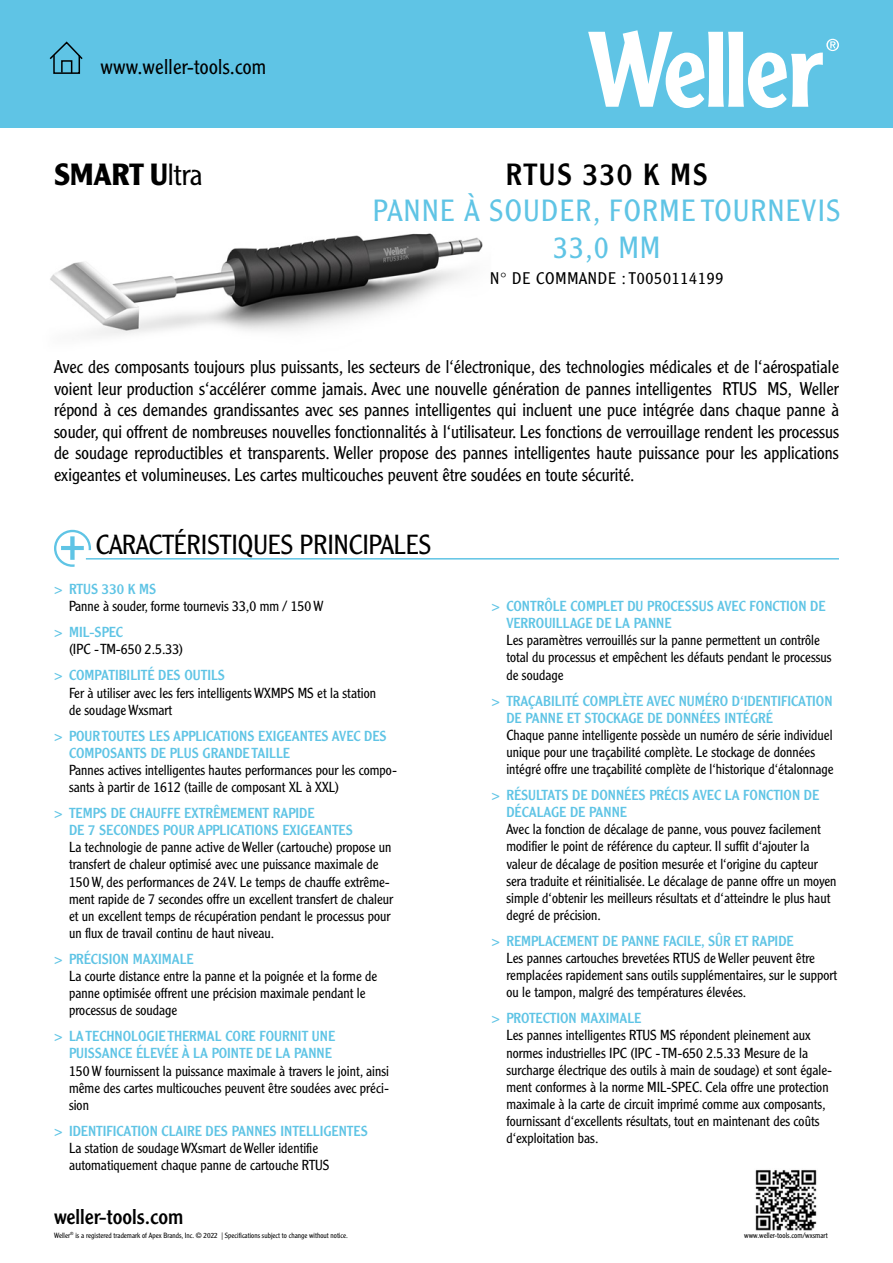
<style>
.page{position:relative;width:893px;height:1263px;background:#fff}
.page>*{position:absolute;margin:0;border:0;box-sizing:border-box;transform-origin:0 0}
.t1{font:300 30px/37.3px "Clearface Gothic LT Std";letter-spacing:.05em;color:#5fc4e5;text-align:center}
.t2{font:30px "Clearface Gothic LT Std";letter-spacing:.05em;color:#000}
.t3{font:700 30px "Clearface Gothic LT Std";color:#000}
.t4{font:300 27px "Clearface Gothic LT Std";color:#000}
.t5{font:300 21px "Clearface Gothic LT Std";letter-spacing:.01em;color:#000}
.t6{font:21px "Clearface Gothic LT Std";color:#000}
.t7{font:300 18px/21.6px "Clearface Gothic LT Std";color:#000;text-align:justify}
.t8{font:300 16.5px "Clearface Gothic LT Std";letter-spacing:.05em;color:#000}
.t9{font:300 14.25px/17.1px "Clearface Gothic LT Std";color:#000}
.t10{font:14.25px/17.1px "Clearface Gothic LT Std";color:#5fc4e5}
.t11{font:300 7.65px "Clearface Gothic LT Std";color:#000}
.t12{font:300 7.35px "Clearface Gothic LT Std";color:#000}
.s1{font-weight:300}
</style>
<div class="page">
<div style="left:0;top:0;width:893px;height:128px;background:#5fc4e5"></div>
<svg style="left:588px;top:30px;width:251px;height:78px"></svg>
<svg style="left:49px;top:41px;width:34px;height:33px"></svg>
<svg style="left:54px;top:530px;width:37px;height:37px"></svg>
<hr style="left:86px;top:558px;width:753px;height:1px;background:#5fc4e5">
<img style="left:755px;top:1170px;width:62px;height:61px">
<img style="left:50px;top:233px;width:433px;height:103px">
<h3 class="t5" style="left:101px;top:54px;width:167px">www.weller-tools.com</h3>
<h1 class="t3" style="left:54px;top:157px;width:150px">SMART U<span class="s1">ltra</span></h1>
<h1 class="t2" style="left:506px;top:155px;width:203px">RTUS 330 K MS</h1>
<h1 class="t1" style="left:373px;top:192px;width:469px">PANNE À SOUDER, FORME TOURNEVIS<br>33,0 MM</h1>
<p class="t8" style="left:490px;top:268px;width:235px">N° DE COMMANDE : T0050114199</p>
<p class="t7" style="left:54px;top:356px;width:787px">Avec des composants toujours plus puissants, les secteurs de l‘électronique, des technologies médicales et de l‘aérospatiale voient leur production s‘accélérer comme jamais. Avec une nouvelle génération de pannes intelligentes RTUS MS, Weller répond à ces demandes grandissantes avec ses pannes intelligentes qui incluent une puce intégrée dans chaque panne à souder, qui offrent de nombreuses nouvelles fonctionnalités à l‘utilisateur. Les fonctions de verrouillage rendent les processus de soudage reproductibles et transparents. Weller propose des pannes intelligentes haute puissance pour les applications exigeantes et volumineuses. Les cartes multicouches peuvent être soudées en toute sécurité.</p>
<h2 class="t4" style="left:96px;top:529px;width:337px">CARACTÉRISTIQUES PRINCIPALES</h2>
<p class="t10" style="left:54px;top:580px;width:104px">&gt; RTUS 330 K MS</p>
<p class="t9" style="left:69px;top:597px;width:256px">Panne à souder, forme tournevis 33,0 mm / 150 W</p>
<p class="t10" style="left:54px;top:623px;width:71px">&gt; MIL-SPEC</p>
<p class="t9" style="left:69px;top:641px;width:116px">(IPC - TM-650 2.5.33)</p>
<p class="t10" style="left:54px;top:667px;width:173px">&gt; COMPATIBILITÉ DES OUTILS</p>
<p class="t9" style="left:69px;top:684px;width:309px">Fer à utiliser avec les fers intelligents WXMPS MS et la station de soudage Wxsmart</p>
<p class="t10" style="left:69px;top:727px;width:319px;text-indent:-15px">&gt; POUR TOUTES LES APPLICATIONS EXIGEANTES AVEC DES<br>COMPOSANTS DE PLUS GRANDE TAILLE</p>
<p class="t9" style="left:69px;top:761px;width:330px">Pannes actives intelligentes hautes performances pour les compo&shy;sants à partir de 1612 (taille de composant XL à XXL)</p>
<p class="t10" style="left:69px;top:804px;width:285px;text-indent:-15px">&gt; TEMPS DE CHAUFFE EXTRÊMEMENT RAPIDE<br>DE 7 SECONDES POUR APPLICATIONS EXIGEANTES</p>
<p class="t9" style="left:69px;top:839px;width:326px">La technologie de panne active de Weller (cartouche) propose un transfert de chaleur optimisé avec une puissance maximale de 150 W, des performances de 24 V. Le temps de chauffe extrême&shy;ment rapide de 7 secondes offre un excellent transfert de chaleur et un excellent temps de récupération pendant le processus pour un flux de travail continu de haut niveau.</p>
<p class="t10" style="left:54px;top:950px;width:141px">&gt; PRÉCISION MAXIMALE</p>
<p class="t9" style="left:69px;top:967px;width:310px">La courte distance entre la panne et la poignée et la forme de panne optimisée offrent une précision maximale pendant le processus de soudage</p>
<p class="t10" style="left:54px;top:1027px;width:283px;text-align:right">&gt; LA TECHNOLOGIE THERMAL CORE FOURNIT UNE<br>PUISSANCE ÉLEVÉE À LA POINTE DE LA PANNE</p>
<p class="t9" style="left:69px;top:1062px;width:321px;text-align:justify">150 W fournissent la puissance maximale à travers le joint, ainsi même des cartes multicouches peuvent être soudées avec préci&shy;sion</p>
<p class="t10" style="left:54px;top:1122px;width:315px">&gt; IDENTIFICATION CLAIRE DES PANNES INTELLIGENTES</p>
<p class="t9" style="left:69px;top:1139px;width:262px">La station de soudage WXsmart de Weller identifie automatiquement chaque panne de cartouche RTUS</p>
<h3 class="t6" style="left:54px;top:1203px;width:131px">weller-tools.com</h3>
<p class="t12" style="left:54px;top:1230px;width:295px">Weller<sup>®</sup> is a registered trademark of Apex Brands, Inc. © 2022 | Specifications subject to change without notice.</p>
<p class="t10" style="left:506px;top:597px;width:321px;text-indent:-15px">&gt; CONTRÔLE COMPLET DU PROCESSUS AVEC FONCTION DE<br>VERROUILLAGE DE LA PANNE</p>
<p class="t9" style="left:506px;top:632px;width:327px">Les paramètres verrouillés sur la panne permettent un contrôle total du processus et empêchent les défauts pendant le processus de soudage</p>
<p class="t10" style="left:506px;top:692px;width:328px;text-indent:-15px">&gt; TRAÇABILITÉ COMPLÈTE AVEC NUMÉRO D‘IDENTIFICATION<br>DE PANNE ET STOCKAGE DE DONNÉES INTÉGRÉ</p>
<p class="t9" style="left:506px;top:726px;width:329px">Chaque panne intelligente possède un numéro de série individuel unique pour une traçabilité complète. Le stockage de données intégré offre une traçabilité complète de l‘historique d‘étalonnage</p>
<p class="t10" style="left:506px;top:786px;width:314px;text-indent:-15px">&gt; RÉSULTATS DE DONNÉES PRÉCIS AVEC LA FONCTION DE<br>DÉCALAGE DE PANNE</p>
<p class="t9" style="left:506px;top:821px;width:332px">Avec la fonction de décalage de panne, vous pouvez facilement modifier le point de référence du capteur. Il suffit d‘ajouter la valeur de décalage de position mesurée et l‘origine du capteur sera traduite et réinitialisée. Le décalage de panne offre un moyen simple d‘obtenir les meilleurs résultats et d‘atteindre le plus haut degré de précision.</p>
<p class="t10" style="left:491px;top:932px;width:304px">&gt; REMPLACEMENT DE PANNE FACILE, SÛR ET RAPIDE</p>
<p class="t9" style="left:506px;top:949px;width:332px">Les pannes cartouches brevetées RTUS de Weller peuvent être remplacées rapidement sans outils supplémentaires, sur le support ou le tampon, malgré des températures élevées.</p>
<p class="t10" style="left:491px;top:1009px;width:152px">&gt; PROTECTION MAXIMALE</p>
<p class="t9" style="left:506px;top:1027px;width:327px">Les pannes intelligentes RTUS MS répondent pleinement aux normes industrielles IPC (IPC - TM-650 2.5.33 Mesure de la surcharge électrique des outils à main de soudage) et sont égale&shy;ment conformes à la norme MIL-SPEC. Cela offre une protection maximale à la carte de circuit imprimé comme aux composants, fournissant d‘excellents résultats, tout en maintenant des coûts d‘exploitation bas.</p>
<p class="t11" style="left:744px;top:1230px;width:85px">www.weller-tools.com/wxsmart</p>
</div>
